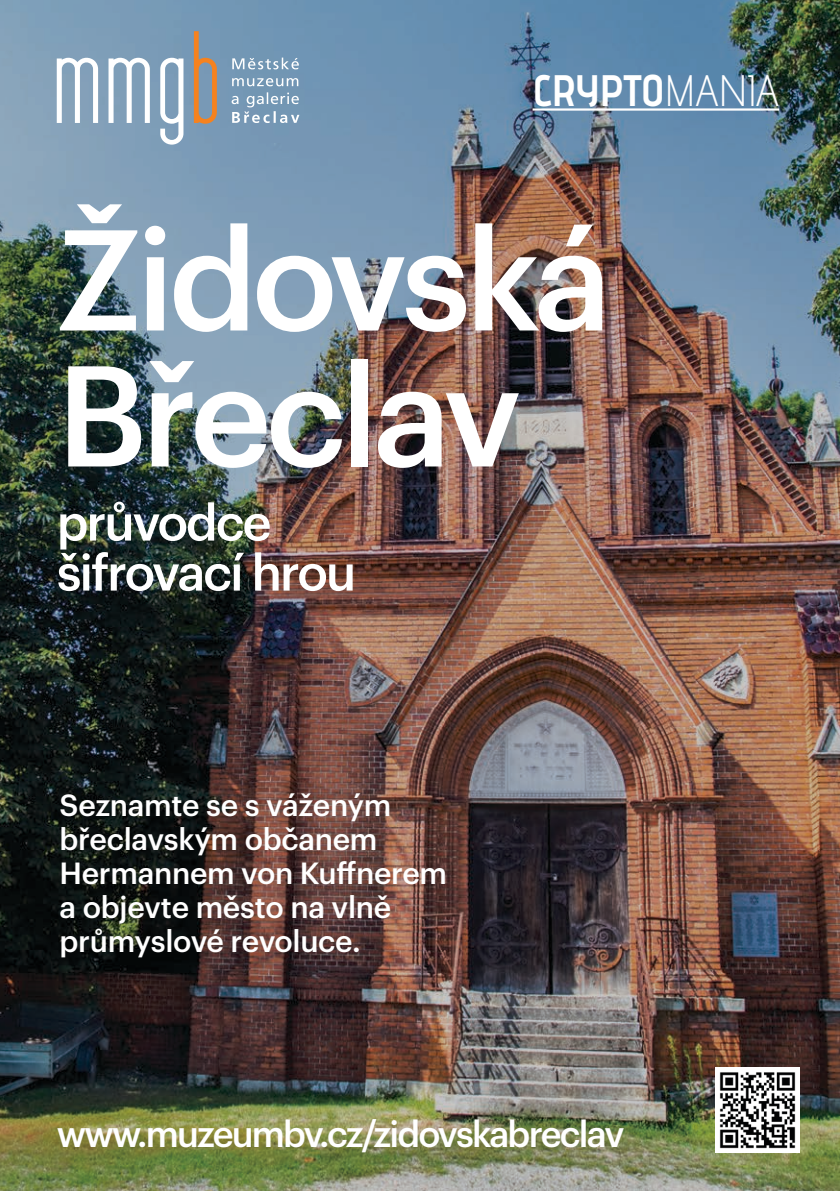
<style>
.page{position:relative;width:840px;height:1191px;background:#fff}
.page>*{position:absolute;margin:0;border:0;box-sizing:border-box;transform-origin:0 0}
._01_Titul{font:500 140px/136px "Graphik";letter-spacing:-.04em;color:#fff}
._01_Titul-2{font:500 50px/50px "Graphik";letter-spacing:-.04em;color:#fff}
.t1{font:700 44px "Advent Pro";color:#fff}
._02_Podtitul{font:500 36px "Graphik";letter-spacing:-.05em;color:#fff}
._06_Text_vyrazny{font:500 30px/34px "Graphik";letter-spacing:-.01em;color:#fff}
.s1{font-weight:300}
</style>
<div class="page">
<img style="left:0;top:0;width:839px;height:1191px">
<hr style="left:532px;top:108px;width:246px;height:3px;background:#fff">
<img style="left:714px;top:1067px;width:85px;height:85px">
<svg style="left:108px;top:58px;width:42px;height:65px"></svg>
<svg style="left:57px;top:58px;width:41px;height:65px"></svg>
<svg style="left:160px;top:58px;width:23px;height:87px"></svg>
<svg style="left:194px;top:31px;width:23px;height:93px;background:#a88f7a"></svg>
<svg style="left:231px;top:92px;width:68px;height:31px;background:#92adc4"></svg>
<svg style="left:232px;top:78px;width:66px;height:8px"></svg>
<svg style="left:232px;top:58px;width:67px;height:11px"></svg>
<p class="t1" style="left:532px;top:64px;width:248px">CRYPTO<span class="s1">MANIA</span></p>
<p class="_01_Titul" style="left:57px;top:200px;width:556px">Židovská<br>Břeclav</p>
<p class="_01_Titul-2" style="left:57px;top:493px;width:301px">průvodce šifrovací hrou</p>
<p class="_06_Text_vyrazny" style="left:60px;top:785px;width:389px">Seznamte se s váženým břeclavským občanem<br>Hermannem von Kuffnerem a objevte město na vlně</p>
<p class="_06_Text_vyrazny" style="left:60px;top:921px;width:302px">průmyslové revoluce.</p>
<p class="_02_Podtitul" style="left:57px;top:1106px;width:569px">www.muzeumbv.cz/zidovskabreclav</p>
</div>
